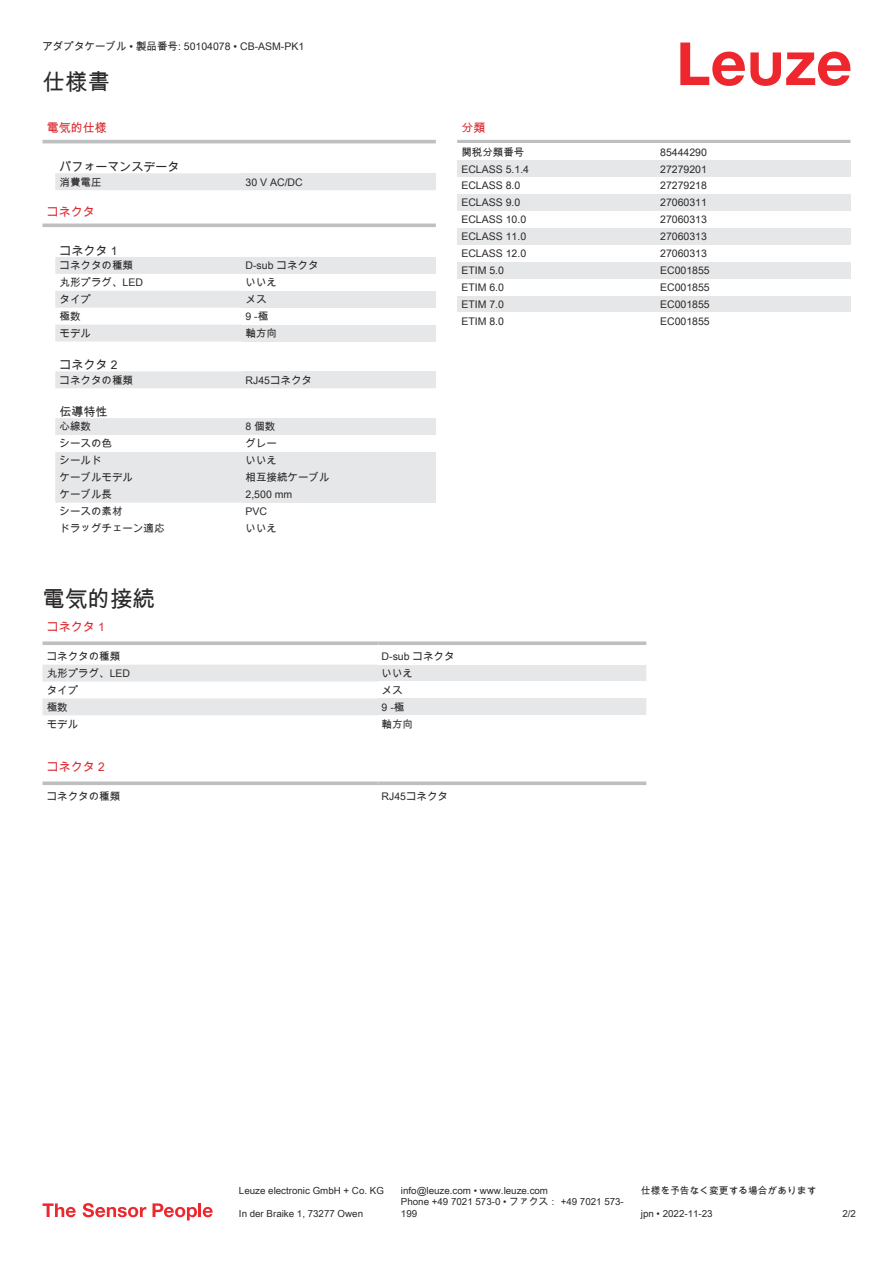
<style>
.page{position:relative;width:893px;height:1263px;background:#fff}
.page>*{position:absolute;margin:0;border:0;box-sizing:border-box;transform-origin:0 0}
.t1{font:22.5px "Arial Unicode MS";color:#2b292a}
.t2{font:12px "Arial Unicode MS";color:#2b292a}
.t3{font:12px "Arial Unicode MS";color:#db2a30}
.t4{font:10.5px "Arial Unicode MS";color:#2b292a}
.t5{font:9.75px/11.7px "Arial Unicode MS";color:#2b292a}
</style>
<div class="page">
<svg style="left:680px;top:43px;width:170px;height:43px"></svg>
<svg style="left:55px;top:173px;width:381px;height:330px"></svg>
<hr style="left:43px;top:140px;width:393px;height:3px;background:#bdbfc1">
<div style="left:242px;top:173px;width:194px;height:17px;background:#e6e7e9"></div>
<div style="left:43px;top:207px;width:393px;height:18px;background:#fff"></div>
<hr style="left:43px;top:224px;width:393px;height:3px;background:#bdbfc1">
<div style="left:242px;top:257px;width:194px;height:17px;background:#e6e7e9"></div>
<div style="left:242px;top:274px;width:194px;height:17px;background:#fff"></div>
<div style="left:242px;top:291px;width:194px;height:17px;background:#e6e7e9"></div>
<div style="left:242px;top:308px;width:194px;height:17px;background:#fff"></div>
<div style="left:242px;top:325px;width:194px;height:16px;background:#e6e7e9"></div>
<div style="left:242px;top:371px;width:194px;height:17px;background:#e6e7e9"></div>
<div style="left:242px;top:418px;width:194px;height:17px;background:#e6e7e9"></div>
<div style="left:242px;top:435px;width:194px;height:17px;background:#fff"></div>
<div style="left:242px;top:452px;width:194px;height:17px;background:#e6e7e9"></div>
<div style="left:242px;top:469px;width:194px;height:17px;background:#e6e7e9"></div>
<div style="left:242px;top:486px;width:194px;height:17px;background:#e6e7e9"></div>
<svg style="left:43px;top:665px;width:335px;height:50px"></svg>
<svg style="left:43px;top:641px;width:335px;height:4px"></svg>
<svg style="left:378px;top:641px;width:268px;height:4px"></svg>
<div style="left:378px;top:665px;width:268px;height:16px;background:#e6e7e9"></div>
<div style="left:378px;top:698px;width:268px;height:17px;background:#e6e7e9"></div>
<svg style="left:43px;top:781px;width:335px;height:4px"></svg>
<svg style="left:378px;top:781px;width:268px;height:4px"></svg>
<hr style="left:457px;top:140px;width:393px;height:3px;background:#bdbfc1">
<div style="left:457px;top:160px;width:200px;height:17px;background:#e6e7e9"></div>
<div style="left:657px;top:160px;width:193px;height:17px;background:#e6e7e9"></div>
<div style="left:457px;top:194px;width:200px;height:17px;background:#e6e7e9"></div>
<div style="left:657px;top:194px;width:193px;height:17px;background:#e6e7e9"></div>
<div style="left:457px;top:228px;width:200px;height:17px;background:#e6e7e9"></div>
<div style="left:657px;top:228px;width:193px;height:17px;background:#e6e7e9"></div>
<div style="left:457px;top:262px;width:200px;height:17px;background:#e6e7e9"></div>
<div style="left:657px;top:262px;width:193px;height:17px;background:#e6e7e9"></div>
<div style="left:457px;top:296px;width:200px;height:16px;background:#e6e7e9"></div>
<div style="left:657px;top:296px;width:193px;height:16px;background:#e6e7e9"></div>
<svg style="left:43px;top:1203px;width:33px;height:14px"></svg>
<svg style="left:83px;top:1203px;width:63px;height:14px"></svg>
<svg style="left:153px;top:1203px;width:44px;height:17px"></svg>
<hr style="left:198px;top:1203px;width:3px;height:14px;background:#ed272d">
<svg style="left:203px;top:1207px;width:10px;height:10px"></svg>
<p class="t4" style="left:43px;top:39px;width:263px">アダプタケーブル • 製品番号: 50104078 • CB-ASM-PK1</p>
<h1 class="t1" style="left:43px;top:66px;width:69px">仕様書</h1>
<p class="t3" style="left:47px;top:119px;width:61px">電気的仕様</p>
<p class="t2" style="left:60px;top:158px;width:121px">パフォーマンスデータ</p>
<p class="t4" style="left:60px;top:174px;width:43px">消費電圧</p>
<p class="t4" style="left:246px;top:174px;width:59px">30 V AC/DC</p>
<p class="t3" style="left:47px;top:203px;width:49px">コネクタ</p>
<p class="t2" style="left:60px;top:242px;width:60px">コネクタ 1</p>
<p class="t4" style="left:60px;top:258px;width:75px">コネクタの種類</p>
<p class="t4" style="left:246px;top:258px;width:74px">D-sub コネクタ</p>
<p class="t4" style="left:60px;top:275px;width:85px">丸形プラグ、LED</p>
<p class="t4" style="left:246px;top:275px;width:33px">いいえ</p>
<p class="t4" style="left:60px;top:292px;width:33px">タイプ</p>
<p class="t4" style="left:246px;top:292px;width:22px">メス</p>
<p class="t4" style="left:60px;top:309px;width:22px">極数</p>
<p class="t4" style="left:246px;top:309px;width:24px">9 -極</p>
<p class="t4" style="left:60px;top:325px;width:33px">モデル</p>
<p class="t4" style="left:246px;top:325px;width:33px">軸方向</p>
<p class="t2" style="left:60px;top:356px;width:60px">コネクタ 2</p>
<p class="t4" style="left:60px;top:372px;width:75px">コネクタの種類</p>
<p class="t4" style="left:246px;top:372px;width:68px">RJ45コネクタ</p>
<p class="t2" style="left:60px;top:403px;width:49px">伝導特性</p>
<p class="t4" style="left:60px;top:419px;width:33px">心線数</p>
<p class="t4" style="left:246px;top:419px;width:31px">8 個数</p>
<p class="t4" style="left:60px;top:436px;width:54px">シースの色</p>
<p class="t4" style="left:246px;top:436px;width:33px">グレー</p>
<p class="t4" style="left:60px;top:453px;width:43px">シールド</p>
<p class="t4" style="left:246px;top:453px;width:33px">いいえ</p>
<p class="t4" style="left:60px;top:470px;width:75px">ケーブルモデル</p>
<p class="t4" style="left:246px;top:470px;width:85px">相互接続ケーブル</p>
<p class="t4" style="left:60px;top:487px;width:54px">ケーブル長</p>
<p class="t4" style="left:246px;top:487px;width:48px">2,500 mm</p>
<p class="t4" style="left:60px;top:503px;width:64px">シースの素材</p>
<p class="t4" style="left:246px;top:503px;width:23px">PVC</p>
<p class="t4" style="left:60px;top:520px;width:106px">ドラッグチェーン適応</p>
<p class="t4" style="left:246px;top:520px;width:33px">いいえ</p>
<p class="t3" style="left:461px;top:119px;width:25px">分類</p>
<p class="t4" style="left:461px;top:144px;width:64px">関税分類番号</p>
<p class="t4" style="left:660px;top:144px;width:48px">85444290</p>
<p class="t4" style="left:461px;top:161px;width:69px">ECLASS 5.1.4</p>
<p class="t4" style="left:660px;top:161px;width:48px">27279201</p>
<p class="t4" style="left:461px;top:178px;width:60px">ECLASS 8.0</p>
<p class="t4" style="left:660px;top:178px;width:48px">27279218</p>
<p class="t4" style="left:461px;top:195px;width:60px">ECLASS 9.0</p>
<p class="t4" style="left:660px;top:195px;width:48px">27060311</p>
<p class="t4" style="left:461px;top:212px;width:66px">ECLASS 10.0</p>
<p class="t4" style="left:660px;top:212px;width:48px">27060313</p>
<p class="t4" style="left:461px;top:229px;width:66px">ECLASS 11.0</p>
<p class="t4" style="left:660px;top:229px;width:48px">27060313</p>
<p class="t4" style="left:461px;top:246px;width:66px">ECLASS 12.0</p>
<p class="t4" style="left:660px;top:246px;width:48px">27060313</p>
<p class="t4" style="left:461px;top:263px;width:44px">ETIM 5.0</p>
<p class="t4" style="left:660px;top:263px;width:51px">EC001855</p>
<p class="t4" style="left:461px;top:280px;width:44px">ETIM 6.0</p>
<p class="t4" style="left:660px;top:280px;width:51px">EC001855</p>
<p class="t4" style="left:461px;top:296px;width:44px">ETIM 7.0</p>
<p class="t4" style="left:660px;top:296px;width:51px">EC001855</p>
<p class="t4" style="left:461px;top:313px;width:44px">ETIM 8.0</p>
<p class="t4" style="left:660px;top:313px;width:51px">EC001855</p>
<h1 class="t1" style="left:43px;top:583px;width:114px">電気的接続</h1>
<p class="t3" style="left:47px;top:618px;width:60px">コネクタ 1</p>
<p class="t4" style="left:47px;top:649px;width:75px">コネクタの種類</p>
<p class="t4" style="left:382px;top:649px;width:74px">D-sub コネクタ</p>
<p class="t4" style="left:47px;top:665px;width:85px">丸形プラグ、LED</p>
<p class="t4" style="left:382px;top:665px;width:33px">いいえ</p>
<p class="t4" style="left:47px;top:682px;width:33px">タイプ</p>
<p class="t4" style="left:382px;top:682px;width:22px">メス</p>
<p class="t4" style="left:47px;top:699px;width:22px">極数</p>
<p class="t4" style="left:382px;top:699px;width:24px">9 -極</p>
<p class="t4" style="left:47px;top:716px;width:33px">モデル</p>
<p class="t4" style="left:382px;top:716px;width:33px">軸方向</p>
<p class="t3" style="left:47px;top:758px;width:60px">コネクタ 2</p>
<p class="t4" style="left:47px;top:789px;width:75px">コネクタの種類</p>
<p class="t4" style="left:382px;top:789px;width:68px">RJ45コネクタ</p>
<p class="t5" style="left:239px;top:1184px;width:146px">Leuze electronic GmbH + Co. KG</p>
<p class="t5" style="left:401px;top:1184px;width:149px">info@leuze.com • www.leuze.com</p>
<p class="t5" style="left:641px;top:1184px;width:177px">仕様を予告なく変更する場合があります</p>
<p class="t5" style="left:239px;top:1207px;width:126px">In der Braike 1, 73277 Owen</p>
<p class="t5" style="left:401px;top:1196px;width:224px">Phone +49 7021 573-0 • ファクス： +49 7021 573-<br>199</p>
<p class="t5" style="left:641px;top:1207px;width:73px">jpn • 2022-11-23</p>
<p class="t5" style="left:842px;top:1207px;width:15px">2 /2</p>
</div>
